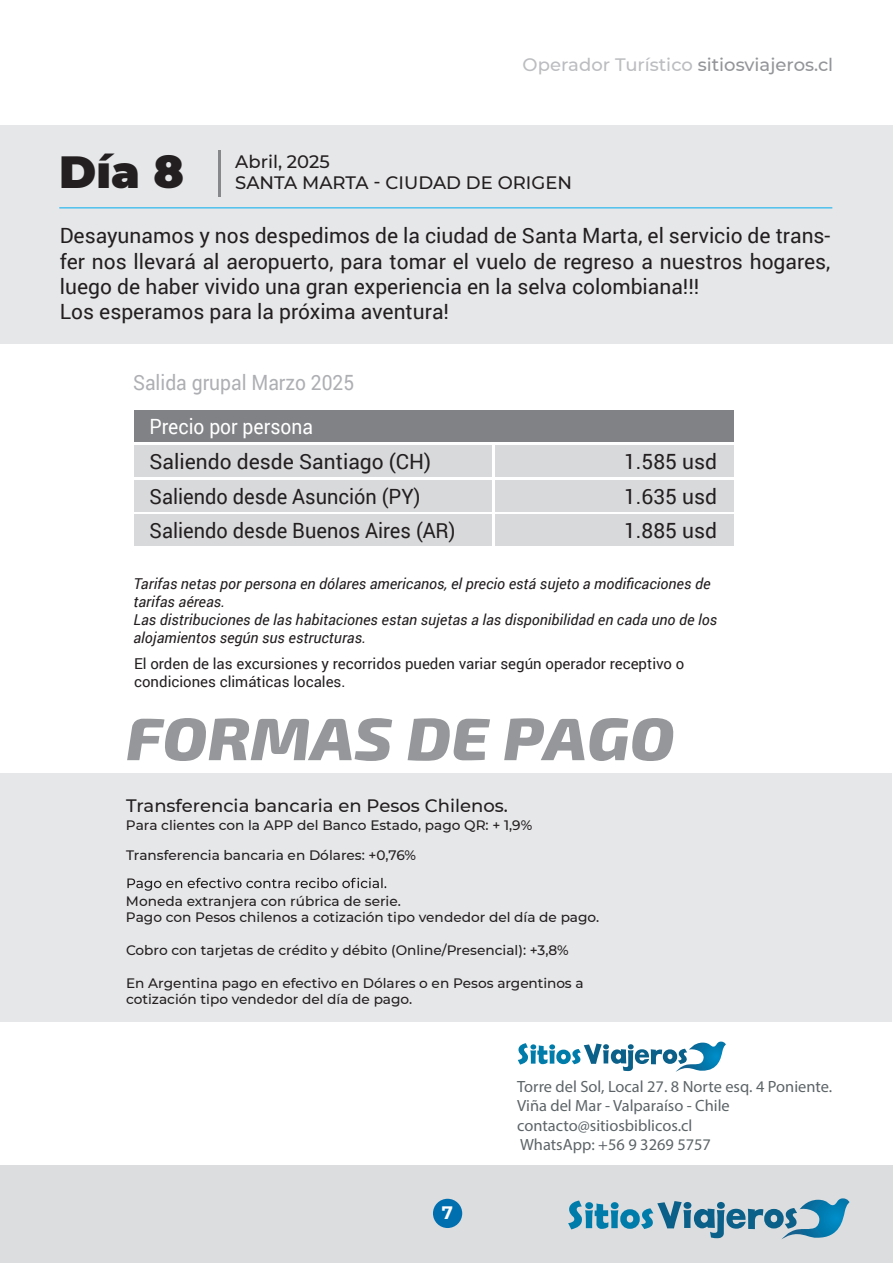
<style>
.page{position:relative;width:893px;height:1263px;background:#fff}
.page>*{position:absolute;margin:0;border:0;box-sizing:border-box;transform-origin:0 0}
.t1{font:italic 800 59.85px "Exo 2";color:#95979a;scale:1.09 1}
.t2{font:900 45px "Montserrat";color:#231f20}
.t3{font:21px/25.2px "Roboto";color:#231f20}
.t4{font:21px "Roboto";color:#231f20;scale:.95 1}
.t5{font:21px "Roboto";color:#aeafb3;scale:.92 1}
.t6{font:21px "Roboto";color:#fff;scale:.92 1}
.t7{font:500 18px/21.6px "Montserrat";color:#231f20}
.t8{font:500 18px "Montserrat";color:#bcbdc0}
.t9{font:700 18px "Montserrat";color:#fff}
.t10{font:16.35px/19.5px "Myriad Pro";color:#5d6467}
.t11{font:italic 15px/18px "Roboto";color:#231f20}
.t12{font:15px/18px "Roboto";color:#231f20}
.t13{font:500 13.65px/16.5px "Montserrat";color:#231f20}
.s1{color:#939598}
</style>
<div class="page">
<div style="left:0;top:125px;width:893px;height:219px;background:#e6e7e9"></div>
<hr style="left:218px;top:150px;width:2px;height:47px;background:#86888b">
<hr style="left:59px;top:207px;width:773px;height:1px;background:#00aeef">
<div style="left:0;top:1165px;width:893px;height:98px;background:#dcdddf"></div>
<div style="left:433px;top:1199px;width:29px;height:29px;background:#006fb0;border-radius:50%"></div>
<div style="left:0;top:773px;width:891px;height:249px;background:#e6e7e9"></div>
<div style="left:134px;top:445px;width:358px;height:32px;background:#d8d9db"></div>
<div style="left:134px;top:410px;width:600px;height:32px;background:#808285"></div>
<div style="left:495px;top:445px;width:239px;height:32px;background:#d8d9db"></div>
<div style="left:134px;top:480px;width:358px;height:32px;background:#d8d9db"></div>
<div style="left:495px;top:480px;width:239px;height:32px;background:#d8d9db"></div>
<div style="left:134px;top:514px;width:358px;height:32px;background:#d8d9db"></div>
<div style="left:495px;top:514px;width:239px;height:32px;background:#d8d9db"></div>
<svg style="left:518px;top:1041px;width:208px;height:31px"></svg>
<svg style="left:127px;top:878px;width:259px;height:13px"></svg>
<svg style="left:568px;top:1198px;width:281px;height:41px"></svg>
<h3 class="t8" style="left:523px;top:52px;width:312px">Operador Turístico <span class="s1">sitiosviajeros.cl</span></h3>
<h2 class="t2" style="left:59px;top:139px;width:126px">Día 8</h2>
<h3 class="t7" style="left:235px;top:150px;width:338px">Abril, 2025<br>SANTA MARTA - CIUDAD DE ORIGEN</h3>
<p class="t3" style="left:60px;top:222px;width:772px">Desayunamos y nos despedimos de la ciudad de Santa Marta, el servicio de trans&shy;fer nos llevará al aeropuerto, para tomar el vuelo de regreso a nuestros hogares, luego de haber vivido una gran experiencia en la selva colombiana!!!<br>Los esperamos para la próxima aventura!</p>
<h3 class="t5" style="left:133px;top:367px;width:242px">Salida grupal Marzo 2025</h3>
<h3 class="t6" style="left:150px;top:412px;width:179px">Precio por persona</h3>
<h3 class="t3" style="left:150px;top:448px;width:283px">Saliendo desde Santiago (CH)</h3>
<h3 class="t3" style="left:624px;top:448px;width:94px">1.585 usd</h3>
<h3 class="t4" style="left:150px;top:482px;width:287px">Saliendo desde Asunción (PY)</h3>
<h3 class="t3" style="left:624px;top:483px;width:94px">1.635 usd</h3>
<h3 class="t4" style="left:150px;top:516px;width:324px">Saliendo desde Buenos Aires (AR)</h3>
<h3 class="t3" style="left:624px;top:517px;width:94px">1.885 usd</h3>
<p class="t11" style="left:134px;top:574px;width:585px">Tarifas netas por persona en dólares americanos, el precio está sujeto a modificaciones de tarifas aéreas.<br>Las distribuciones de las habitaciones estan sujetas a las disponibilidad en cada uno de los alojamientos según sus estructuras.</p>
<p class="t12" style="left:134px;top:654px;width:552px">El orden de las excursiones y recorridos pueden variar según operador receptivo o condiciones climáticas locales.</p>
<h1 class="t1" style="left:126px;top:703px;width:505px">FORMAS DE PAGO</h1>
<h3 class="t7" style="left:126px;top:794px;width:383px">Transferencia bancaria en Pesos Chilenos.</h3>
<p class="t13" style="left:126px;top:810px;width:408px;line-height:29.4px">Para clientes con la APP del Banco Estado, pago QR: + 1,9%<br>Transferencia bancaria en Dólares: +0,76%</p>
<p class="t13" style="left:126px;top:892px;width:475px">Moneda extranjera con rúbrica de serie.<br>Pago con Pesos chilenos a cotización tipo vendedor del día de pago.</p>
<p class="t13" style="left:126px;top:941px;width:444px">Cobro con tarjetas de crédito y débito (Online/Presencial): +3,8%</p>
<p class="t13" style="left:126px;top:974px;width:459px">En Argentina pago en efectivo en Dólares o en Pesos argentinos a cotización tipo vendedor del día de pago.</p>
<h3 class="t9" style="left:442px;top:1200px;width:13px">7</h3>
<p class="t10" style="left:517px;top:1076px;width:316px">Torre del Sol, Local 27. 8 Norte esq. 4 Poniente.<br>Viña del Mar - Valparaíso - Chile contacto@sitiosbiblicos.cl<br>WhatsApp: +56 9 3269 5757</p>
</div>
